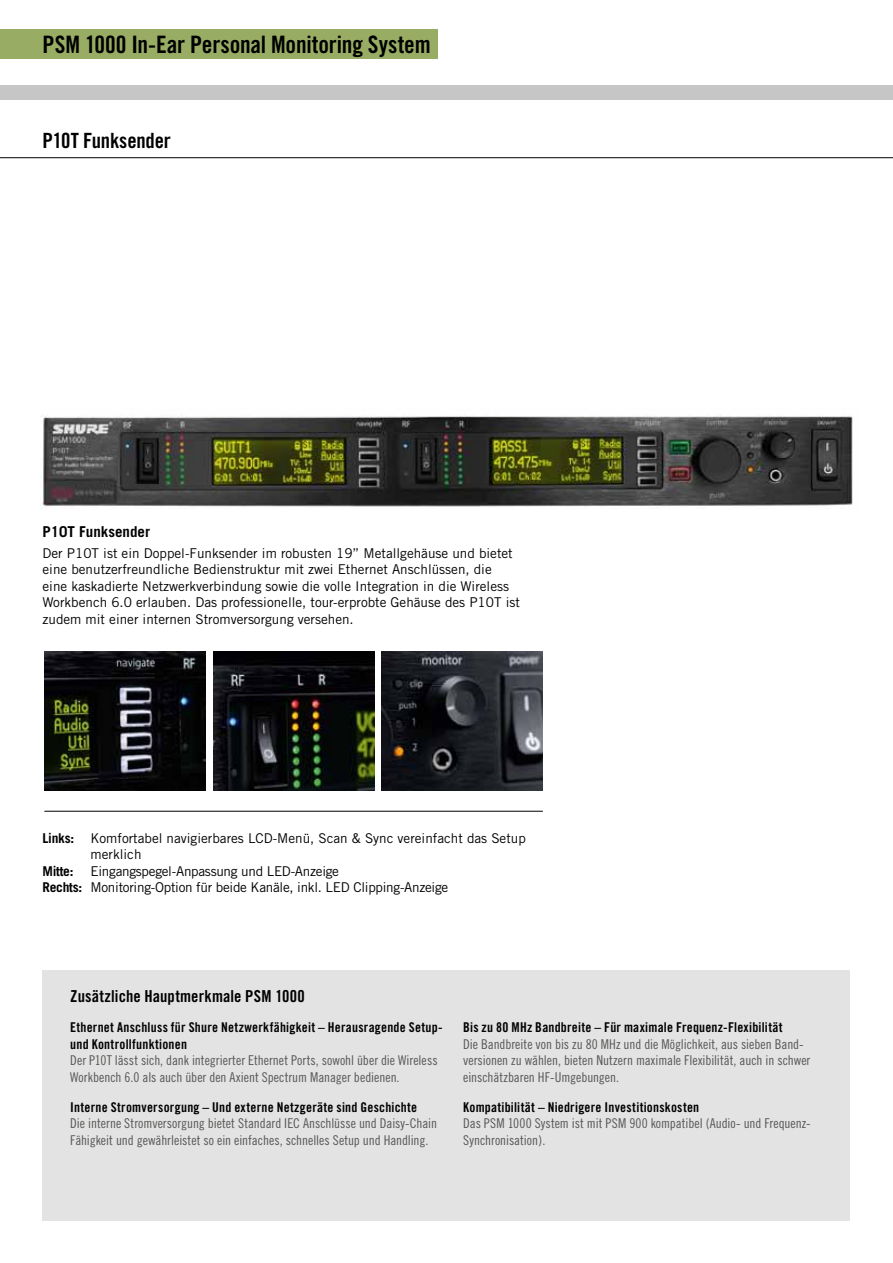
<style>
.page{position:relative;width:893px;height:1263px;background:#fff}
.page>*{position:absolute;margin:0;border:0;box-sizing:border-box;transform-origin:0 0}
.t1{font:24px "Trade Gothic Bold Cond Twenty";letter-spacing:-.005em;color:#000}
.t2{font:21px "Trade Gothic Bold Cond Twenty";letter-spacing:-.01em;color:#000}
.t3{font:16.5px "Trade Gothic Bold Cond Twenty";letter-spacing:.01em;color:#000}
.t4{font:700 15px "Trade Gothic";color:#000}
.t5{font:13.5px/16.5px "Trade Gothic Cond Eighteen";color:#575756}
.t6{font:13.5px/16.5px "Trade Gothic";color:#000}
.t7{font:13.5px/16.5px "Trade Gothic Bold Cond Twenty";letter-spacing:.015em;color:#000}
.t8{font:13.5px/16.5px "Trade Gothic";letter-spacing:-.02em;color:#000}
.t9{font:700 13.5px "Trade Gothic";letter-spacing:-.02em;color:#000}
.s1{font-weight:700}
</style>
<div class="page">
<hr style="left:0;top:157px;width:893px;height:1px;background:#000">
<div style="left:0;top:85px;width:893px;height:15px;background:#c6c6c6"></div>
<div style="left:43px;top:969px;width:807px;height:251px;background:#e3e3e3"></div>
<hr style="left:44px;top:811px;width:499px;height:1px;background:#000">
<div style="left:0;top:29px;width:438px;height:29px;background:#98ad63"></div>
<img style="left:42px;top:415px;width:811px;height:92px">
<img style="left:44px;top:652px;width:161px;height:138px">
<img style="left:382px;top:652px;width:161px;height:138px">
<img style="left:213px;top:652px;width:161px;height:138px">
<h1 class="t1" style="left:43px;top:30px;width:390px">PSM 1000 In-Ear Personal Monitoring System</h1>
<h2 class="t2" style="left:43px;top:128px;width:130px">P10T Funksender</h2>
<p class="t4" style="left:43px;top:522px;width:109px">P10T Funksender</p>
<p class="t6" style="left:43px;top:544px;width:479px">Der P10T ist ein Doppel-Funksender im robusten 19” Metallgehäuse und bietet eine benutzerfreundliche Bedienstruktur mit zwei Ethernet Anschlüssen, die<br>eine kaskadierte Netzwerkverbindung sowie die volle Integration in die Wireless Workbench 6.0 erlauben. Das professionelle, tour-erprobte Gehäuse des P10T ist zudem mit einer internen Stromversorgung versehen.</p>
<p class="t6" style="left:91px;top:829px;width:437px;text-indent:-48px"><span class="s1">Links:</span> Komfortabel navigierbares LCD-Menü, Scan &amp; Sync vereinfacht das Setup merklich</p>
<p class="t9" style="left:43px;top:862px;width:32px">Mitte:</p>
<p class="t8" style="left:43px;top:862px;width:407px;text-indent:48px">Eingangspegel-Anpassung und LED-Anzeige<br><span class="s1">Rechts:</span> Monitoring-Option für beide Kanäle, inkl. LED Clipping-Anzeige</p>
<p class="t3" style="left:70px;top:986px;width:236px">Zusätzliche Hauptmerkmale PSM 1000</p>
<p class="t7" style="left:70px;top:1019px;width:374px">Ethernet Anschluss für Shure Netzwerkfähigkeit – Herausragende Setup&shy;und Kontrollfunktionen</p>
<p class="t5" style="left:70px;top:1052px;width:369px">Der P10T lässt sich, dank integrierter Ethernet Ports, sowohl über die Wireless<br>Workbench 6.0 als auch über den Axient Spectrum Manager bedienen.</p>
<p class="t7" style="left:70px;top:1098px;width:349px">Interne Stromversorgung – Und externe Netzgeräte sind Geschichte</p>
<p class="t5" style="left:70px;top:1115px;width:368px">Die interne Stromversorgung bietet Standard IEC Anschlüsse und Daisy-Chain<br>Fähigkeit und gewährleistet so ein einfaches, schnelles Setup und Handling.</p>
<p class="t7" style="left:463px;top:1019px;width:321px">Bis zu 80 MHz Bandbreite – Für maximale Frequenz-Flexibilität</p>
<p class="t5" style="left:463px;top:1035px;width:349px">Die Bandbreite von bis zu 80 MHz und die Möglichkeit, aus sieben Band&shy;versionen zu wählen, bieten Nutzern maximale Flexibilität, auch in schwer einschätzbaren HF-Umgebungen.</p>
<p class="t7" style="left:463px;top:1098px;width:238px">Kompatibilität – Niedrigere Investitionskosten</p>
<p class="t5" style="left:463px;top:1115px;width:349px">Das PSM 1000 System ist mit PSM 900 kompatibel (Audio- und Frequenz-<br>Synchronisation).</p>
</div>
